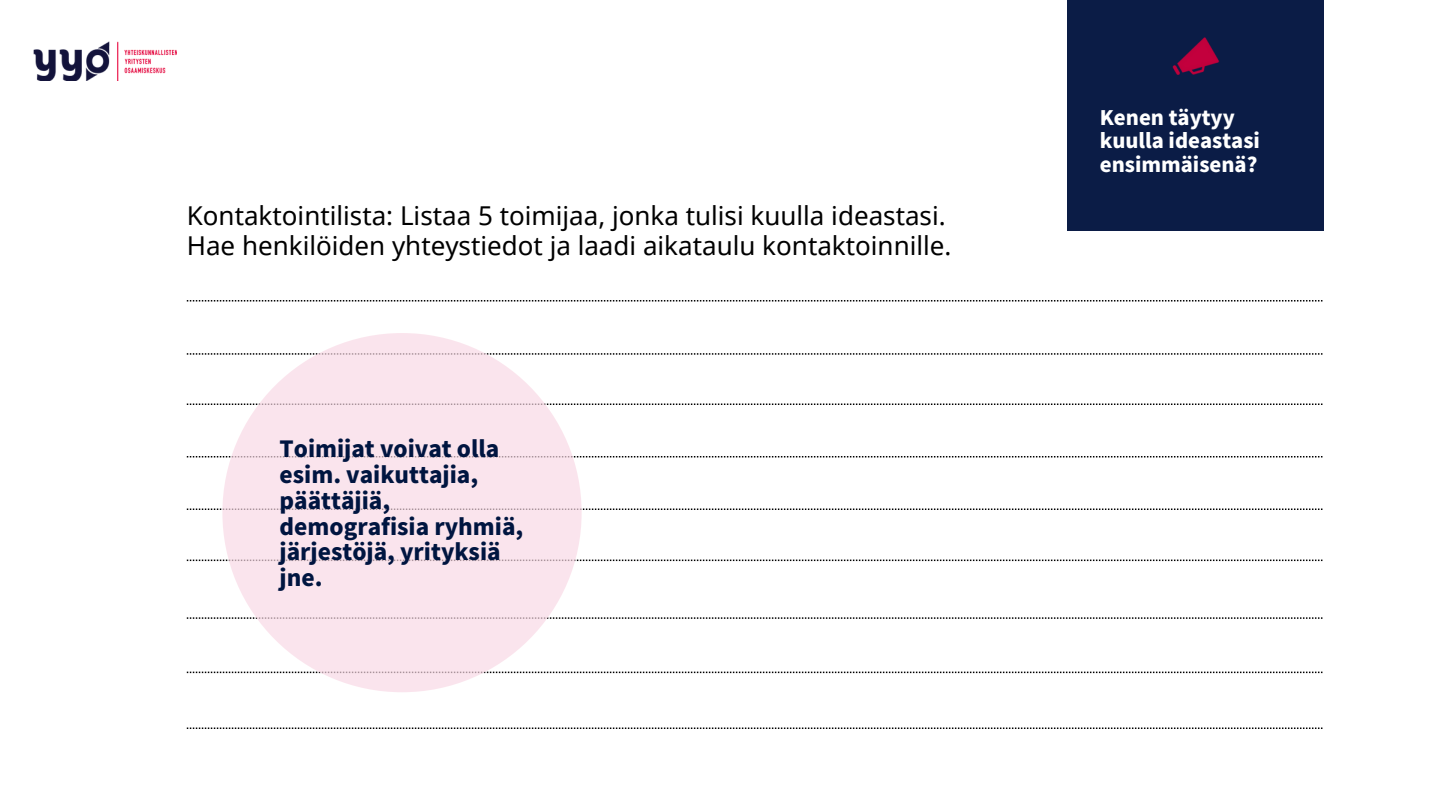
<style>
.page{position:relative;width:1440px;height:810px;background:#fff}
.page>*{position:absolute;margin:0;border:0;box-sizing:border-box;transform-origin:0 0}
.t1{font:26px/30.8px "Noto Sans";color:#000}
.t2{font:900 22.3px/25.9px "Noto Sans JP";color:#001540}
.t3{font:900 20px/23.2px "Noto Sans JP";color:#fff}
</style>
<div class="page">
<div style="left:1067px;top:0;width:257px;height:230px;background:#0b1c46"></div>
<img style="left:1172px;top:37px;width:48px;height:38px">
<svg style="left:187px;top:353px;width:1135px;height:2px;background:#9e9e9e"></svg>
<svg style="left:187px;top:404px;width:1135px;height:1px"></svg>
<svg style="left:187px;top:456px;width:1135px;height:2px"></svg>
<svg style="left:187px;top:509px;width:1135px;height:1px"></svg>
<svg style="left:187px;top:560px;width:1135px;height:1px"></svg>
<svg style="left:187px;top:617px;width:1135px;height:2px;background:#9e9e9e"></svg>
<svg style="left:187px;top:672px;width:1135px;height:1px"></svg>
<svg style="left:187px;top:728px;width:1135px;height:1px"></svg>
<svg style="left:187px;top:300px;width:1135px;height:2px;background:#9e9e9e"></svg>
<img style="left:33px;top:42px;width:144px;height:39px">
<div style="left:222px;top:333px;width:360px;height:359px;background:#fae4ed;border-radius:50%"></div>
<p class="t1" style="left:187px;top:199px;width:766px">Kontaktointilista: Listaa 5 toimijaa, jonka tulisi kuulla ideastasi.<br>Hae henkilöiden yhteystiedot ja laadi aikataulu kontaktoinnille.</p>
<p class="t2" style="left:280px;top:434px;width:245px">Toimijat voivat olla esim. vaikuttajia, päättäjiä, demografisia ryhmiä, järjestöjä, yrityksiä jne.</p>
<p class="t3" style="left:1100px;top:105px;width:162px">Kenen täytyy kuulla ideastasi ensimmäisenä?</p>
</div>
